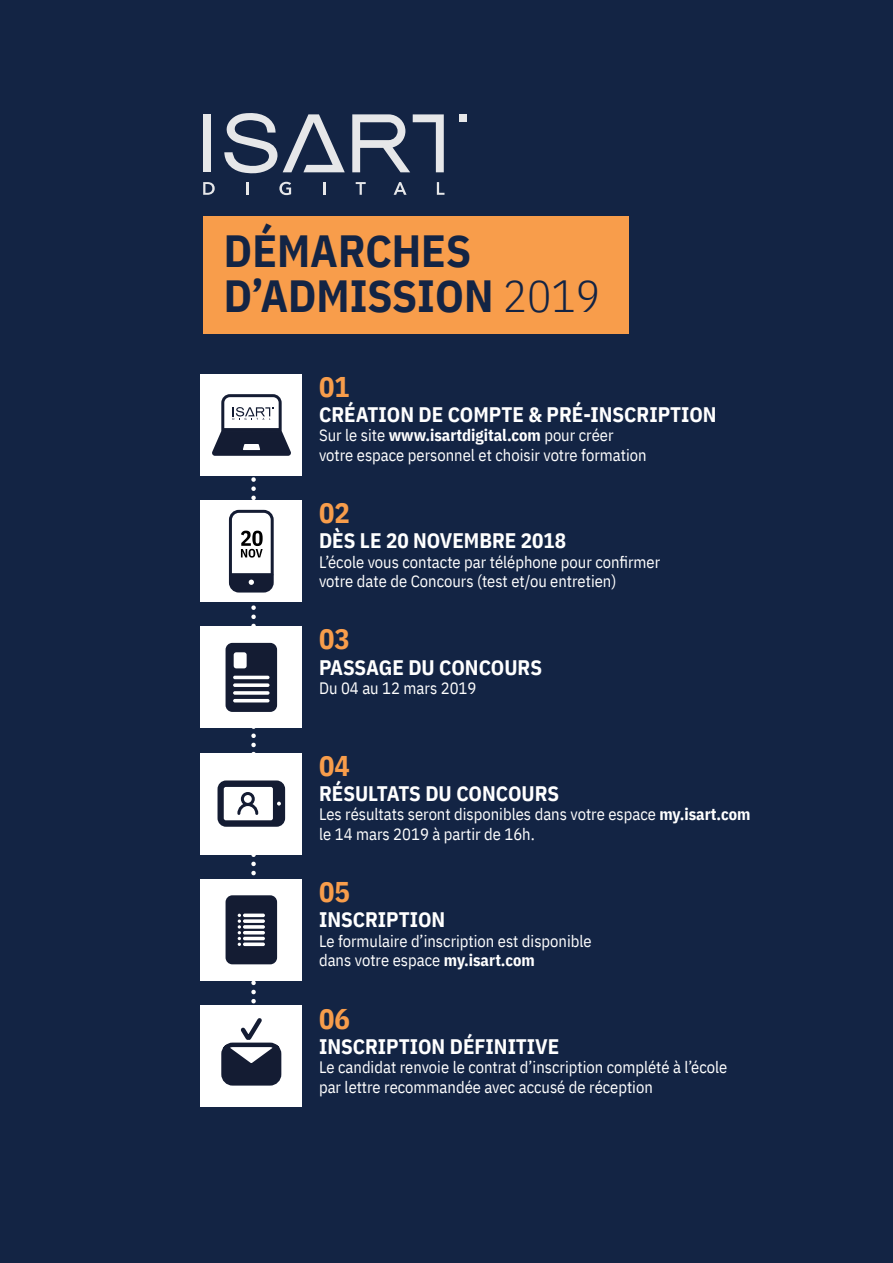
<style>
.page{position:relative;width:893px;height:1263px;background:#132444}
.page>*{position:absolute;margin:0;border:0;box-sizing:border-box;transform-origin:0 0}
.t1{font:700 45px/45px "IBM Plex Sans Cond";color:#132444}
.t2{font:700 28.5px "IBM Plex Sans Cond";color:#f89d4b}
.t3{font:700 21px "IBM Plex Sans Cond";color:#fff}
.t4{font:16.5px/19.5px "IBM Plex Sans Cond";color:#fff}
.s1{font-weight:300}
.s2{font-weight:700}
</style>
<div class="page">
<div style="left:203px;top:217px;width:426px;height:117px;background:#f89d4b"></div>
<svg style="left:203px;top:182px;width:12px;height:13px"></svg>
<svg style="left:246px;top:182px;width:2px;height:13px"></svg>
<svg style="left:279px;top:182px;width:12px;height:13px"></svg>
<svg style="left:323px;top:182px;width:2px;height:13px"></svg>
<svg style="left:356px;top:182px;width:10px;height:13px"></svg>
<svg style="left:394px;top:182px;width:13px;height:13px"></svg>
<svg style="left:437px;top:182px;width:7px;height:13px"></svg>
<div style="left:203px;top:114px;width:8px;height:58px;background:#e6e7e9"></div>
<svg style="left:224px;top:113px;width:121px;height:61px"></svg>
<svg style="left:352px;top:114px;width:92px;height:58px"></svg>
<div style="left:459px;top:114px;width:8px;height:8px;background:#e6e7e9"></div>
<div style="left:201px;top:374px;width:101px;height:101px;background:#fff"></div>
<div style="left:201px;top:501px;width:101px;height:101px;background:#fff"></div>
<div style="left:201px;top:627px;width:101px;height:101px;background:#fff"></div>
<div style="left:201px;top:753px;width:101px;height:101px;background:#fff"></div>
<div style="left:201px;top:879px;width:101px;height:101px;background:#fff"></div>
<div style="left:201px;top:1005px;width:101px;height:101px;background:#fff"></div>
<svg style="left:211px;top:394px;width:81px;height:692px"></svg>
<p class="t1" style="left:224px;top:225px;width:378px">DÉMARCHES<br>D’ADMISSION <span class="s1">2019</span></p>
<p class="t2" style="left:319px;top:364px;width:32px">01</p>
<p class="t3" style="left:319px;top:398px;width:399px">CRÉATION DE COMPTE &amp; PRÉ-INSCRIPTION</p>
<p class="t4" style="left:319px;top:424px;width:329px">Sur le site <span class="s2">www.isartdigital.com</span> pour créer votre espace personnel et choisir votre formation</p>
<p class="t2" style="left:319px;top:490px;width:32px">02</p>
<p class="t3" style="left:319px;top:524px;width:249px">DÈS LE 20 NOVEMBRE 2018</p>
<p class="t4" style="left:319px;top:551px;width:343px">L’école vous contacte par téléphone pour confirmer votre date de Concours (test et/ou entretien)</p>
<p class="t2" style="left:319px;top:617px;width:32px">03</p>
<p class="t3" style="left:319px;top:650px;width:225px">PASSAGE DU CONCOURS</p>
<p class="t4" style="left:319px;top:677px;width:159px">Du 04 au 12 mars 2019</p>
<p class="t2" style="left:319px;top:743px;width:32px">04</p>
<p class="t3" style="left:319px;top:777px;width:242px">RÉSULTATS DU CONCOURS</p>
<p class="t4" style="left:319px;top:803px;width:433px">Les résultats seront disponibles dans votre espace <span class="s2">my.isart.com</span></p>
<p class="t4" style="left:319px;top:823px;width:217px">le 14 mars 2019 à partir de 16h.</p>
<p class="t2" style="left:319px;top:869px;width:32px">05</p>
<p class="t3" style="left:319px;top:903px;width:128px">INSCRIPTION</p>
<p class="t4" style="left:319px;top:930px;width:274px">Le formulaire d’inscription est disponible dans votre espace <span class="s2">my.isart.com</span></p>
<p class="t2" style="left:319px;top:996px;width:32px">06</p>
<p class="t3" style="left:319px;top:1029px;width:242px">INSCRIPTION DÉFINITIVE</p>
<p class="t4" style="left:319px;top:1056px;width:410px">Le candidat renvoie le contrat d’inscription complété à l’école par lettre recommandée avec accusé de réception</p>
</div>
